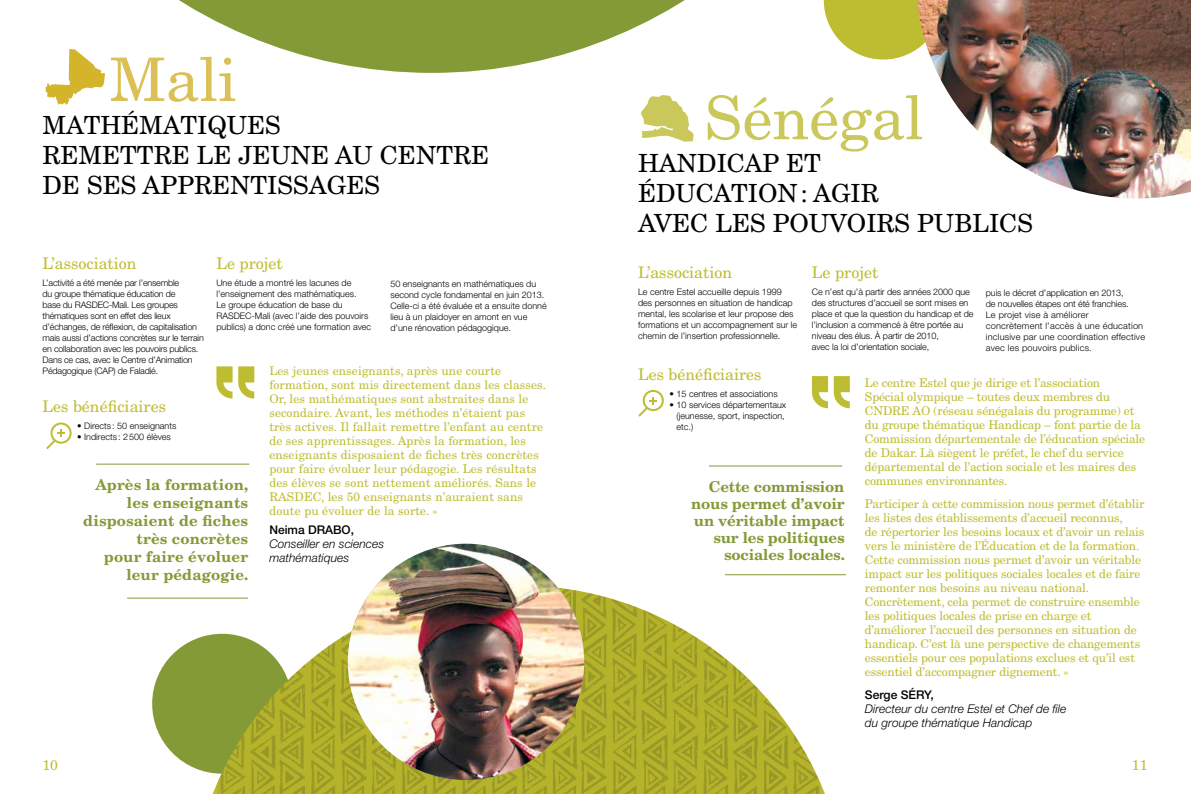
<style>
.page{position:relative;width:1191px;height:794px;background:#fff}
.page>*{position:absolute;margin:0;border:0;box-sizing:border-box;transform-origin:0 0}
.t1{font:60px "New Century Schlbk LT Std";color:#cac85a}
.t2{font:60px "New Century Schlbk LT Std";color:#dbc055}
.t3{font:25px/30px "New Century Schlbk LT Std";color:#000}
.t4{font:16px "New Century Schlbk LT Std";color:#bebd32}
.t5{font:700 15px/18px "New Century Schlbk LT Std";letter-spacing:.01em;color:#839a37;text-align:right}
.t6{font:700 15px/17px "New Century Schlbk LT Std";letter-spacing:-.01em;color:#839a37;text-align:right}
.t7{font:14px "New Century Schlbk LT Std";color:#bebd32}
.t8{font:12px/14px "New Century Schlbk LT Std";letter-spacing:-.01em;color:#bebd32}
.t9{font:12px/14px "New Century Schlbk LT Std";letter-spacing:.01em;color:#bebd32}
.t10{font:italic 300 12px/14px "Helvetica Neue LT Std";color:#000}
.t11{font:500 12px "Helvetica Neue LT Std";color:#000}
.t12{font:300 9px/11px "Helvetica Neue LT Std";color:#000}
.t13{font:300 9px/11px "Helvetica Neue LT Std";letter-spacing:-.02em;color:#000}
.t14{font:300 9px/11px "Helvetica Neue LT Std";letter-spacing:.02em;color:#000}
</style>
<div class="page">
<div style="left:152px;top:634px;width:140px;height:139px;background:#839a37;border-radius:50%"></div>
<svg style="left:812px;top:376px;width:38px;height:32px"></svg>
<hr style="left:709px;top:465px;width:133px;height:1px;background:#839a37">
<hr style="left:725px;top:574px;width:121px;height:1px;background:#839a37">
<svg style="left:641px;top:95px;width:52px;height:47px"></svg>
<svg style="left:823px;top:0;width:94px;height:60px"></svg>
<img style="left:917px;top:0;width:274px;height:198px">
<svg style="left:638px;top:390px;width:26px;height:27px"></svg>
<img style="left:218px;top:585px;width:603px;height:209px">
<svg style="left:216px;top:366px;width:16px;height:32px"></svg>
<svg style="left:238px;top:366px;width:16px;height:32px"></svg>
<svg style="left:45px;top:73px;width:60px;height:32px"></svg>
<img style="left:348px;top:544px;width:236px;height:236px;border-radius:118px">
<hr style="left:96px;top:463px;width:153px;height:1px;background:#839a37">
<hr style="left:127px;top:597px;width:121px;height:1px;background:#839a37">
<svg style="left:46px;top:422px;width:26px;height:27px"></svg>
<svg style="left:68px;top:0;width:617px;height:73px;fill:#839a37"></svg>
<h1 class="t2" style="left:109px;top:43px;width:129px">Mali</h1>
<h2 class="t3" style="left:43px;top:110px;width:448px">MATHÉMATIQUES<br>REMETTRE LE JEUNE AU CENTRE<br>DE SES APPRENTISSAGES</h2>
<h3 class="t4" style="left:43px;top:254px;width:96px">L’association</h3>
<p class="t13" style="left:43px;top:277px;width:163px">L’activité a été menée par l’ensemble<br>du groupe thématique éducation de<br>base du RASDEC-Mali. Les groupes thématiques sont en effet des lieux d’échanges, de réflexion, de capitalisation mais aussi d’actions concrètes sur le terrain en collaboration avec les pouvoirs publics.<br>Dans ce cas, avec le Centre d’Animation Pédagogique (CAP) de Faladié.</p>
<h3 class="t4" style="left:43px;top:397px;width:125px">Les bénéficiaires</h3>
<p class="t12" style="left:77px;top:420px;width:100px">• Directs : 50 enseignants</p>
<p class="t12" style="left:77px;top:431px;width:95px">• Indirects : 2500 élèves</p>
<h3 class="t4" style="left:216px;top:254px;width:68px">Le projet</h3>
<p class="t12" style="left:216px;top:277px;width:156px">Une étude a montré les lacunes de l’enseignement des mathématiques.<br>Le groupe éducation de base du RASDEC-Mali (avec l’aide des pouvoirs publics) a donc créé une formation avec</p>
<p class="t12" style="left:390px;top:278px;width:158px">50 enseignants en mathématiques du second cycle fondamental en juin 2013.<br>Celle-ci a été évaluée et a ensuite donné lieu à un plaidoyer en amont en vue d’une rénovation pédagogique.</p>
<p class="t9" style="left:269px;top:363px;width:278px">Les jeunes enseignants, après une courte formation, sont mis directement dans les classes.<br>Or, les mathématiques sont abstraites dans le secondaire. Avant, les méthodes n’étaient pas très actives. Il fallait remettre l’enfant au centre de ses apprentissages. Après la formation, les enseignants disposaient de fiches très concrètes pour faire évoluer leur pédagogie. Les résultats des élèves se sont nettement améliorés. Sans le RASDEC, les 50 enseignants n’auraient sans doute pu évoluer de la sorte. »</p>
<p class="t11" style="left:269px;top:523px;width:86px">Neima DRABO,</p>
<p class="t10" style="left:269px;top:537px;width:116px">Conseiller en sciences mathématiques</p>
<p class="t5" style="left:83px;top:475px;width:167px">Après la formation, les enseignants disposaient de fiches très concrètes<br>pour faire évoluer leur pédagogie.</p>
<h1 class="t1" style="left:705px;top:81px;width:220px">Sénégal</h1>
<h2 class="t3" style="left:638px;top:148px;width:396px">HANDICAP ET<br>ÉDUCATION: AGIR<br>AVEC LES POUVOIRS PUBLICS</h2>
<h3 class="t4" style="left:638px;top:263px;width:96px">L’association</h3>
<p class="t12" style="left:638px;top:286px;width:161px">Le centre Estel accueille depuis 1999 des personnes en situation de handicap mental, les scolarise et leur propose des formations et un accompagnement sur le chemin de l’insertion professionnelle.</p>
<h3 class="t4" style="left:812px;top:263px;width:68px">Le projet</h3>
<p class="t12" style="left:812px;top:286px;width:163px">Ce n’est qu’à partir des années 2000 que des structures d’accueil se sont mises en place et que la question du handicap et de l’inclusion a commencé à être portée au niveau des élus. À partir de 2010,<br>avec la loi d’orientation sociale,</p>
<p class="t14" style="left:986px;top:287px;width:161px">puis le décret d’application en 2013,<br>de nouvelles étapes ont été franchies.<br>Le projet vise à améliorer concrètement l’accès à une éducation inclusive par une coordination effective avec les pouvoirs publics.</p>
<h3 class="t4" style="left:638px;top:365px;width:125px">Les bénéficiaires</h3>
<p class="t12" style="left:669px;top:388px;width:110px">• 15 centres et associations</p>
<p class="t12" style="left:676px;top:399px;width:111px;text-indent:-7px">• 10 services départementaux (jeunesse, sport, inspection, etc.)</p>
<p class="t6" style="left:691px;top:477px;width:155px">Cette commission nous permet d’avoir un véritable impact sur les politiques sociales locales.</p>
<p class="t8" style="left:865px;top:376px;width:282px">Le centre Estel que je dirige et l’association<br>Spécial olympique – toutes deux membres du CNDRE AO (réseau sénégalais du programme) et du groupe thématique Handicap – font partie de la Commission départementale de l’éducation spéciale de Dakar. Là siègent le préfet, le chef du service départemental de l’action sociale et les maires des communes environnantes.</p>
<p class="t8" style="left:865px;top:497px;width:281px">Participer à cette commission nous permet d’établir les listes des établissements d’accueil reconnus,<br>de répertorier les besoins locaux et d’avoir un relais vers le ministère de l’Éducation et de la formation.<br>Cette commission nous permet d’avoir un véritable impact sur les politiques sociales locales et de faire remonter nos besoins au niveau national.<br>Concrètement, cela permet de construire ensemble les politiques locales de prise en charge et d’améliorer l’accueil des personnes en situation de handicap. C’est là une perspective de changements essentiels pour ces populations exclues et qu’il est essentiel d’accompagner dignement. »</p>
<p class="t11" style="left:865px;top:687px;width:70px">Serge SÉRY,</p>
<p class="t10" style="left:865px;top:701px;width:203px">Directeur du centre Estel et Chef de file du groupe thématique Handicap</p>
<p class="t7" style="left:43px;top:756px;width:17px">10</p>
<p class="t7" style="left:1132px;top:756px;width:17px">11</p>
</div>
